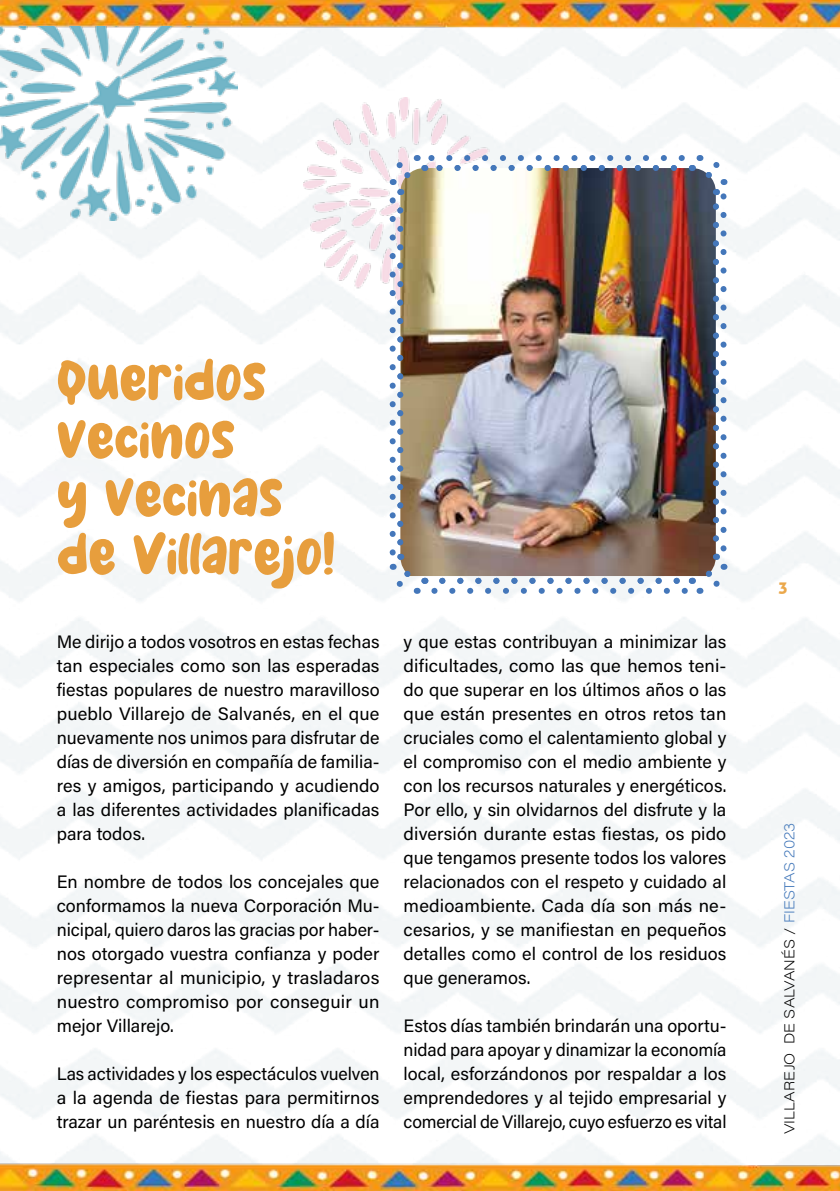
<style>
.page{position:relative;width:840px;height:1191px;background:#fff}
.page>*{position:absolute;margin:0;border:0;box-sizing:border-box;transform-origin:0 0}
.t1{font:56px/58px "Milky Coffee";color:#e79e3d}
.t2{font:18px/24px "Acumin Pro";color:#000;text-align:justify}
.t3{font:16px "Aller Display";color:#eba84b}
.t4{font:200 14px "Acumin Pro Wide";letter-spacing:.005em;color:#000}
.s1{color:#4378ba}
</style>
<div class="page">
<img style="left:0;top:0;width:839px;height:1191px">
<img style="left:303px;top:98px;width:201px;height:202px">
<img style="left:386px;top:152px;width:343px;height:445px">
<img style="left:0;top:27px;width:237px;height:194px">
<h1 class="t1" style="left:57px;top:355px;width:279px">Queridos vecinos<br>y vecinas de Villarejo!</h1>
<p class="t2" style="left:57px;top:629px;width:324px">Me dirijo a todos vosotros en estas fechas tan especiales como son las esperadas fiestas populares de nuestro maravilloso pueblo Villarejo de Salvanés, en el que nuevamente nos unimos para disfrutar de días de diversión en compañía de familia&shy;res y amigos, participando y acudiendo a las diferentes actividades planificadas para todos.</p>
<p class="t2" style="left:57px;top:869px;width:324px">En nombre de todos los concejales que conformamos la nueva Corporación Mu&shy;nicipal, quiero daros las gracias por haber&shy;nos otorgado vuestra confianza y poder representar al municipio, y trasladaros nuestro compromiso por conseguir un mejor Villarejo.</p>
<p class="t2" style="left:57px;top:1061px;width:324px">Las actividades y los espectáculos vuelven a la agenda de fiestas para permitirnos trazar un paréntesis en nuestro día a día</p>
<p class="t2" style="left:403px;top:629px;width:324px">y que estas contribuyan a minimizar las dificultades, como las que hemos teni&shy;do que superar en los últimos años o las que están presentes en otros retos tan cruciales como el calentamiento global y el compromiso con el medio ambiente y con los recursos naturales y energéticos.<br>Por ello, y sin olvidarnos del disfrute y la diversión durante estas fiestas, os pido que tengamos presente todos los valores relacionados con el respeto y cuidado al medioambiente. Cada día son más ne&shy;cesarios, y se manifiestan en pequeños detalles como el control de los residuos que generamos.</p>
<p class="t2" style="left:403px;top:1013px;width:324px">Estos días también brindarán una oportu&shy;nidad para apoyar y dinamizar la economía local, esforzándonos por respaldar a los emprendedores y al tejido empresarial y comercial de Villarejo, cuyo esfuerzo es vital</p>
<p class="t3" style="left:778px;top:577px;width:10px">3</p>
<p class="t4" style="left:779px;top:1134px;width:313px;rotate:-90deg">VILLAREJO DE SALVANÉS / <span class="s1">FIESTAS 2023</span></p>
</div>
